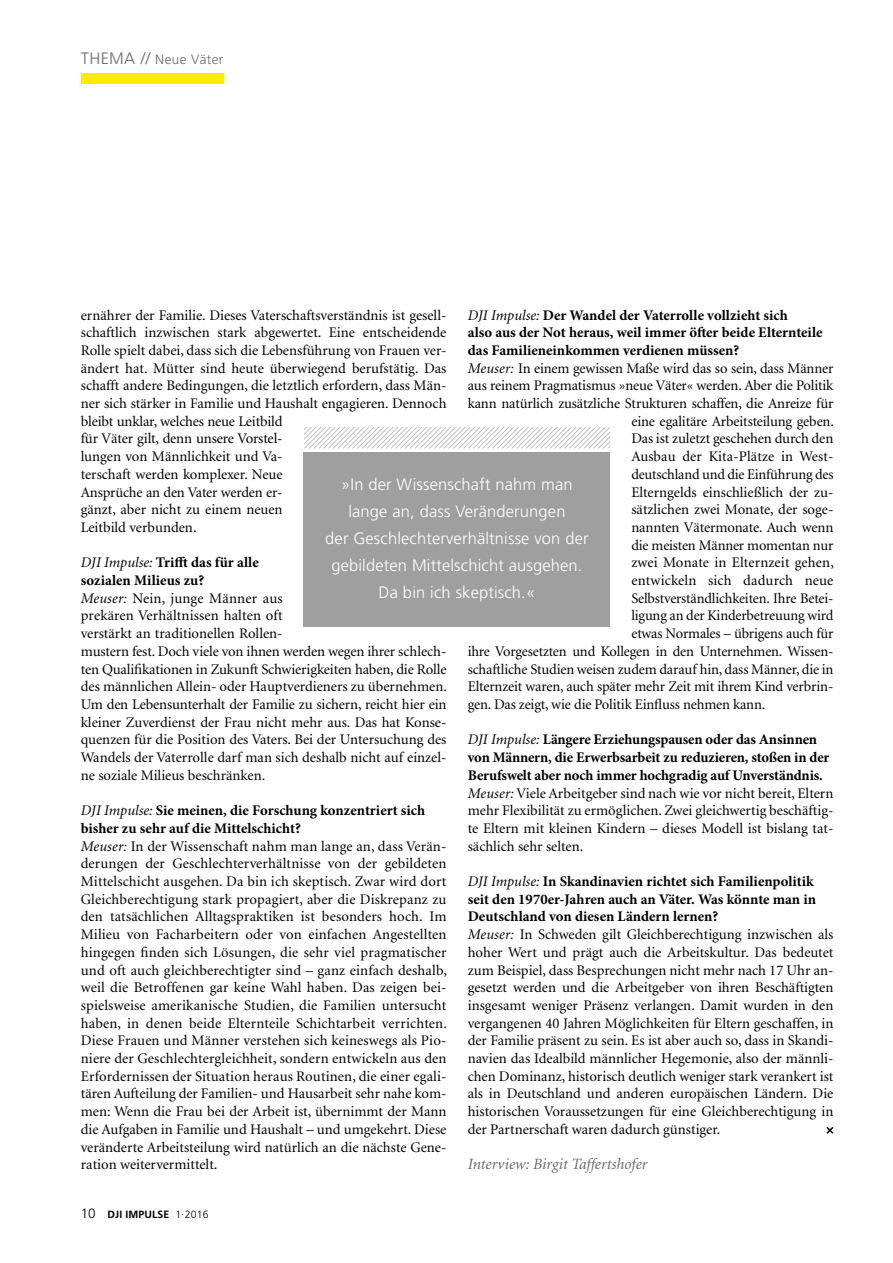
<style>
.page{position:relative;width:893px;height:1263px;background:#fff}
.page>*{position:absolute;margin:0;border:0;box-sizing:border-box;transform-origin:0 0}
.t1{font:300 16.5px/27px "Frutiger";letter-spacing:.01em;color:#fff;text-align:center}
.t2{font:italic 15.75px "Minion";color:#6a6a6a}
.t3{font:14.7px/17.7px "Minion";letter-spacing:-.005em;color:#000;text-align:justify}
.t4{font:700 14.7px/17.7px "Minion Pro";letter-spacing:-.005em;color:#000}
.t5{font:300 13.5px "Frutiger";letter-spacing:.03em;color:#6a6a6a}
.t6{font:700 10.5px "Frutiger";letter-spacing:.01em;color:#000}
.s1{font-size:16.5px}
.s2{font-family:"Minion";font-weight:400;font-style:italic}
.s3{font-style:italic}
.s4{font-weight:300;font-size:13.5px}
.s5{font-weight:300}
</style>
<div class="page">
<svg style="left:826px;top:1127px;width:7px;height:7px"></svg>
<div style="left:81px;top:73px;width:143px;height:10px;background:#ffed00"></div>
<div style="left:304px;top:452px;width:306px;height:174px;background:#9f9f9f"></div>
<svg style="left:304px;top:427px;width:306px;height:21px"></svg>
<p class="t5" style="left:81px;top:52px;width:144px"><span class="s1">THEMA //</span> Neue Väter</p>
<p class="t4" style="left:468px;top:306px;width:356px"><span class="s2">DJI Impulse:</span> Der Wandel der Vaterrolle vollzieht sich<br>also aus der Not heraus, weil immer öfter beide Elternteile das Familieneinkommen verdienen müssen?</p>
<p class="t3" style="left:468px;top:360px;width:367px"><span class="s3">Meuser:</span> In einem gewissen Maße wird das so sein, dass Männer</p>
<p class="t3" style="left:468px;top:377px;width:367px">aus reinem Pragmatismus »neue Väter« werden. Aber die Politik</p>
<p class="t3" style="left:468px;top:395px;width:367px">kann natürlich zusätzliche Strukturen schaffen, die Anreize für</p>
<p class="t3" style="left:631px;top:413px;width:204px">eine egalitäre Arbeitsteilung geben.</p>
<p class="t3" style="left:631px;top:430px;width:204px">Das ist zuletzt geschehen durch den</p>
<p class="t3" style="left:631px;top:448px;width:204px">Ausbau der Kita-Plätze in West-</p>
<p class="t3" style="left:631px;top:466px;width:204px">deutschland und die Einführung des</p>
<p class="t3" style="left:631px;top:483px;width:204px">Elterngelds einschließlich der zu-</p>
<p class="t3" style="left:631px;top:501px;width:204px">sätzlichen zwei Monate, der soge-</p>
<p class="t3" style="left:631px;top:519px;width:204px">nannten Vätermonate. Auch wenn</p>
<p class="t3" style="left:631px;top:537px;width:204px">die meisten Männer momentan nur</p>
<p class="t3" style="left:631px;top:554px;width:204px">zwei Monate in Elternzeit gehen,</p>
<p class="t3" style="left:631px;top:572px;width:204px">entwickeln sich dadurch neue</p>
<p class="t3" style="left:631px;top:590px;width:204px">Selbstverständlichkeiten. Ihre Betei-</p>
<p class="t3" style="left:631px;top:607px;width:204px">ligung an der Kinderbetreuung wird</p>
<p class="t3" style="left:631px;top:625px;width:204px">etwas Normales – übrigens auch für</p>
<p class="t3" style="left:468px;top:643px;width:367px">ihre Vorgesetzten und Kollegen in den Unternehmen. Wissen-</p>
<p class="t3" style="left:468px;top:660px;width:367px">schaftliche Studien weisen zudem darauf hin, dass Männer, die in</p>
<p class="t3" style="left:468px;top:678px;width:367px">Elternzeit waren, auch später mehr Zeit mit ihrem Kind verbrin-</p>
<p class="t3" style="left:468px;top:696px;width:299px">gen. Das zeigt, wie die Politik Einfluss nehmen kann.</p>
<p class="t4" style="left:468px;top:731px;width:363px"><span class="s2">DJI Impulse:</span> Längere Erziehungspausen oder das Ansinnen von Männern, die Erwerbsarbeit zu reduzieren, stoßen in der<br>Berufswelt aber noch immer hochgradig auf Unverständnis.</p>
<p class="t3" style="left:468px;top:784px;width:367px"><span class="s3">Meuser:</span> Viele Arbeitgeber sind nach wie vor nicht bereit, Eltern mehr Flexibilität zu ermöglichen. Zwei gleichwertig beschäftig&shy;te Eltern mit kleinen Kindern – dieses Modell ist bislang tat&shy;sächlich sehr selten.</p>
<p class="t4" style="left:468px;top:872px;width:350px"><span class="s2">DJI Impulse:</span> In Skandinavien richtet sich Familienpolitik seit den 1970er-Jahren auch an Väter. Was könnte man in<br>Deutschland von diesen Ländern lernen?</p>
<p class="t3" style="left:468px;top:926px;width:367px"><span class="s3">Meuser:</span> In Schweden gilt Gleichberechtigung inzwischen als hoher Wert und prägt auch die Arbeitskultur. Das bedeutet zum Beispiel, dass Besprechungen nicht mehr nach 17 Uhr an&shy;gesetzt werden und die Arbeitgeber von ihren Beschäftigten insgesamt weniger Präsenz verlangen. Damit wurden in den vergangenen 40 Jahren Möglichkeiten für Eltern geschaffen, in der Familie präsent zu sein. Es ist aber auch so, dass in Skandi&shy;navien das Idealbild männlicher Hegemonie, also der männli&shy;chen Dominanz, historisch deutlich weniger stark verankert ist als in Deutschland und anderen europäischen Ländern. Die historischen Voraussetzungen für eine Gleichberechtigung in der Partnerschaft waren dadurch günstiger.</p>
<p class="t2" style="left:468px;top:1156px;width:181px">Interview: Birgit Taffertshofer</p>
<p class="t3" style="left:81px;top:306px;width:367px;text-align:left">ernährer der Familie. Dieses Vaterschaftsverständnis ist gesell&shy;schaftlich inzwischen stark abgewertet. Eine entscheidende Rolle spielt dabei, dass sich die Lebensführung von Frauen ver&shy;ändert hat. Mütter sind heute überwiegend berufstätig. Das schafft andere Bedingungen, die letztlich erfordern, dass Män&shy;ner sich stärker in Familie und Haushalt engagieren. Dennoch bleibt unklar, welches neue Leitbild<br>für Väter gilt, denn unsere Vorstel-<br>lungen von Männlichkeit und Va-<br>terschaft werden komplexer. Neue<br>Ansprüche an den Vater werden er-<br>gänzt, aber nicht zu einem neuen<br>Leitbild verbunden.</p>
<p class="t4" style="left:81px;top:554px;width:180px"><span class="s2">DJI Impulse:</span> Trifft das für alle sozialen Milieus zu?</p>
<p class="t3" style="left:81px;top:590px;width:368px;text-align:left"><span class="s3">Meuser:</span> Nein, junge Männer aus<br>prekären Verhältnissen halten oft<br>verstärkt an traditionellen Rollen-<br>mustern fest. Doch viele von ihnen werden wegen ihrer schlech&shy;ten Qualifikationen in Zukunft Schwierigkeiten haben, die Rolle des männlichen Allein- oder Hauptverdieners zu übernehmen.<br>Um den Lebensunterhalt der Familie zu sichern, reicht hier ein kleiner Zuverdienst der Frau nicht mehr aus. Das hat Konse&shy;quenzen für die Position des Vaters. Bei der Untersuchung des Wandels der Vaterrolle darf man sich deshalb nicht auf einzel&shy;ne soziale Milieus beschränken.</p>
<p class="t4" style="left:81px;top:801px;width:346px"><span class="s2">DJI Impulse:</span> Sie meinen, die Forschung konzentriert sich bisher zu sehr auf die Mittelschicht?</p>
<p class="t3" style="left:81px;top:837px;width:368px"><span class="s3">Meuser:</span> In der Wissenschaft nahm man lange an, dass Verän&shy;derungen der Geschlechterverhältnisse von der gebildeten Mittelschicht ausgehen. Da bin ich skeptisch. Zwar wird dort Gleichberechtigung stark propagiert, aber die Diskrepanz zu den tatsächlichen Alltagspraktiken ist besonders hoch. Im Milieu von Facharbeitern oder von einfachen Angestellten hingegen finden sich Lösungen, die sehr viel pragmatischer und oft auch gleichberechtigter sind – ganz einfach deshalb, weil die Betroffenen gar keine Wahl haben. Das zeigen bei&shy;spielsweise amerikanische Studien, die Familien untersucht haben, in denen beide Elternteile Schichtarbeit verrichten.<br>Diese Frauen und Männer verstehen sich keineswegs als Pio&shy;niere der Geschlechtergleichheit, sondern entwickeln aus den Erfordernissen der Situation heraus Routinen, die einer egali&shy;tären Aufteilung der Familien- und Hausarbeit sehr nahe kom&shy;men: Wenn die Frau bei der Arbeit ist, übernimmt der Mann die Aufgaben in Familie und Haushalt – und umgekehrt. Diese veränderte Arbeitsteilung wird natürlich an die nächste Gene&shy;ration weitervermittelt.</p>
<p class="t1" style="left:325px;top:471px;width:265px">»In der Wissenschaft nahm man lange an, dass Veränderungen<br>der Geschlechterverhältnisse von der gebildeten Mittelschicht ausgehen.<br>Da bin ich skeptisch.«</p>
<p class="t6" style="left:81px;top:1208px;width:129px"><span class="s4">10</span> DJI IMPULSE <span class="s5">1</span><sup>.</sup><span class="s5">2016</span></p>
</div>
